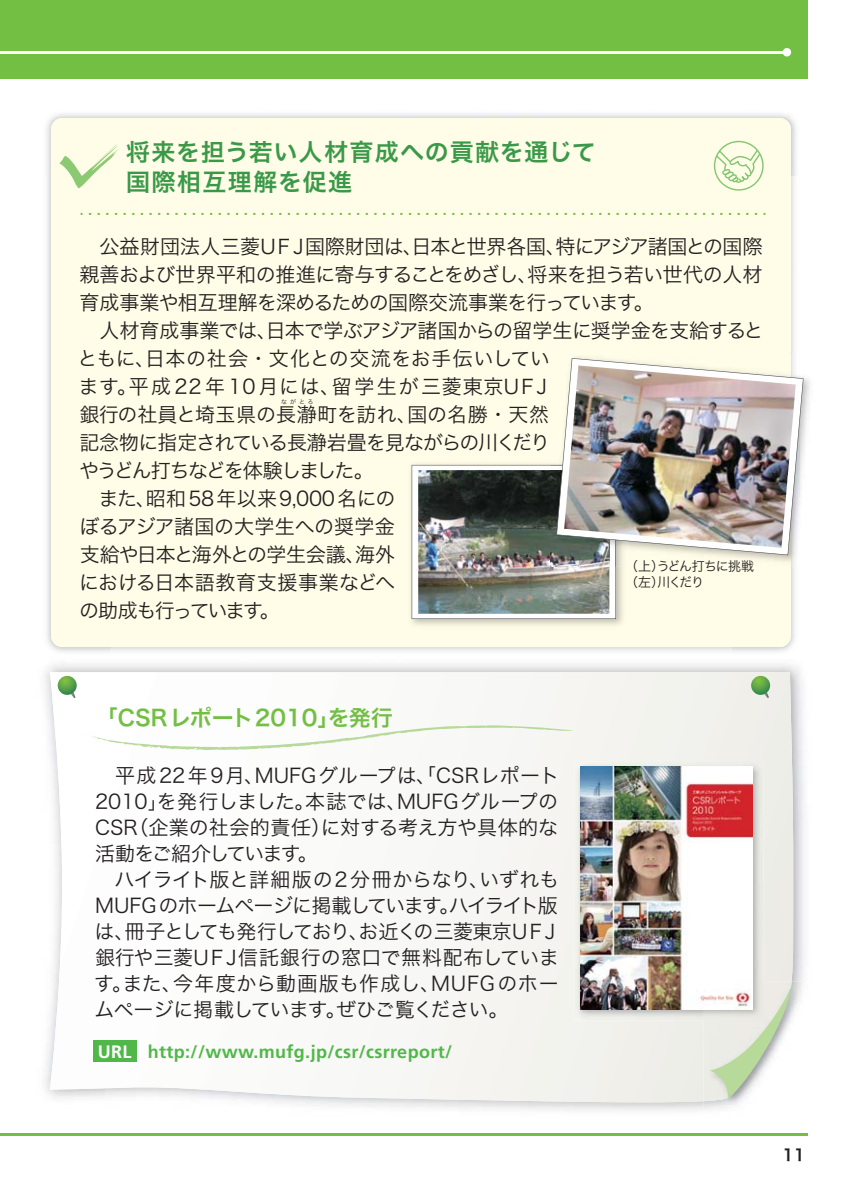
<style>
.page{position:relative;width:842px;height:1191px;background:#fff}
.page>*{position:absolute;margin:0;border:0;box-sizing:border-box;transform-origin:0 0}
.t1{font:24px/30.2px "Hira Kaku Pro W6 90 pv RKSJ H";letter-spacing:.04em;color:#3a9948}
.t2{font:22px "Hira Kaku Pro W6 90 pv RKSJ H";color:#72bf44}
.t3{font:20px/28px "Hira Kaku Pro W3 90 pv RKSJ H";letter-spacing:-.02em;color:#231f20}
.t4{font:700 18px "Frutiger";letter-spacing:.02em;color:#50b848}
.t5{font:16px "Hira Kaku Pro W6 90 pv RKSJ H";color:#231f20}
.t6{font:13px/16px "Hira Kaku Pro W3 90 pv RKSJ H";letter-spacing:-.095em;color:#231f20}
.t7{font:6px "Hira Kaku Pro W3 90 pv RKSJ H";color:#231f20}
.s1{color:#fff}
</style>
<div class="page">
<div style="left:0;top:0;width:808px;height:78px;background:#72bf44"></div>
<hr style="left:0;top:51px;width:787px;height:2px;background:#fff">
<div style="left:783px;top:48px;width:8px;height:8px;background:#fff;border-radius:50%"></div>
<hr style="left:0;top:1133px;width:808px;height:2px;background:#72bf44">
<svg style="left:50px;top:672px;width:744px;height:430px"></svg>
<img style="left:703px;top:981px;width:99px;height:128px">
<img style="left:703px;top:981px;width:88px;height:120px">
<svg style="left:709px;top:987px;width:82px;height:110px"></svg>
<div style="left:93px;top:1040px;width:44px;height:21px;background:#50b848"></div>
<svg style="left:64px;top:692px;width:11px;height:6px"></svg>
<svg style="left:58px;top:676px;width:19px;height:19px"></svg>
<svg style="left:757px;top:691px;width:12px;height:7px"></svg>
<svg style="left:751px;top:676px;width:19px;height:19px"></svg>
<svg style="left:81px;top:725px;width:492px;height:25px"></svg>
<img style="left:46px;top:113px;width:750px;height:64px">
<img style="left:47px;top:177px;width:63px;height:475px">
<img style="left:732px;top:567px;width:63px;height:85px">
<div style="left:51px;top:118px;width:740px;height:529px;background:#fffde7;border-radius:11px"></div>
<svg style="left:89px;top:213px;width:668px;height:2px"></svg>
<img style="left:410px;top:464px;width:213px;height:161px">
<svg style="left:412px;top:465px;width:204px;height:154px"></svg>
<img style="left:418px;top:470px;width:191px;height:144px">
<img style="left:577px;top:352px;width:233px;height:215px">
<img style="left:551px;top:464px;width:77px;height:103px">
<img style="left:551px;top:470px;width:58px;height:97px">
<svg style="left:556px;top:358px;width:247px;height:197px"></svg>
<img style="left:564px;top:365px;width:232px;height:183px">
<img style="left:574px;top:761px;width:190px;height:259px">
<img style="left:703px;top:981px;width:61px;height:39px">
<img style="left:581px;top:766px;width:171px;height:243px">
<svg style="left:714px;top:141px;width:50px;height:50px"></svg>
<svg style="left:59px;top:144px;width:59px;height:44px"></svg>
<p class="t1" style="left:126px;top:140px;width:471px">将来を担う若い人材育成への貢献を通じて国際相互理解を促進</p>
<p class="t3" style="left:79px;top:235px;width:686px">　公益財団法人三菱ＵＦＪ国際財団は、日本と世界各国、特にアジア諸国との国際親善および世界平和の推進に寄与することをめざし、将来を担う若い世代の人材育成事業や相互理解を深めるための国際交流事業を行っています。<br>　人材育成事業では、日本で学ぶアジア諸国からの留学生に奨学金を支給すると</p>
<p class="t3" style="left:78px;top:347px;width:476px">ともに、日本の社会・文化との交流をお手伝いしています。平成22年10月には、留学生が三菱東京ＵＦＪ銀行の社員と埼玉県の長瀞町を訪れ、国の名勝・天然記念物に指定されている長瀞岩畳を見ながらの川くだりやうどん打ちなどを体験しました。<br>　また、昭和58年以来9,000名にの<br>ぼるアジア諸国の大学生への奨学金<br>支給や日本と海外との学生会議、海外<br>における日本語教育支援事業などへ<br>の助成も行っています。</p>
<p class="t7" style="left:281px;top:399px;width:34px">ながとろ</p>
<p class="t6" style="left:625px;top:559px;width:131px">（上）うどん打ちに挑戦（左）川くだり</p>
<p class="t2" style="left:96px;top:709px;width:299px">「CSRレポート2010」を発行</p>
<p class="t3" style="left:94px;top:765px;width:467px;line-height:26px">　平成22年9月、MUFGグループは、｢CSRレポート<br>2010｣を発行しました。本誌では、MUFGグループの<br>CSR（企業の社会的責任）に対する考え方や具体的な活動をご紹介しています。<br>　ハイライト版と詳細版の2分冊からなり、いずれも<br>MUFG のホームページに掲載しています。ハイライト版は、冊子としても発行しており、お近くの三菱東京ＵＦＪ銀行や三菱ＵＦＪ信託銀行の窓口で無料配布しています。また、今年度から動画版も作成し、MUFGのホームページに掲載しています。ぜひご覧ください。</p>
<p class="t4" style="left:98px;top:1044px;width:356px"><span class="s1">URL</span> http://www.mufg.jp/csr/csrreport/</p>
<p class="t5" style="left:782px;top:1149px;width:24px">11</p>
</div>
